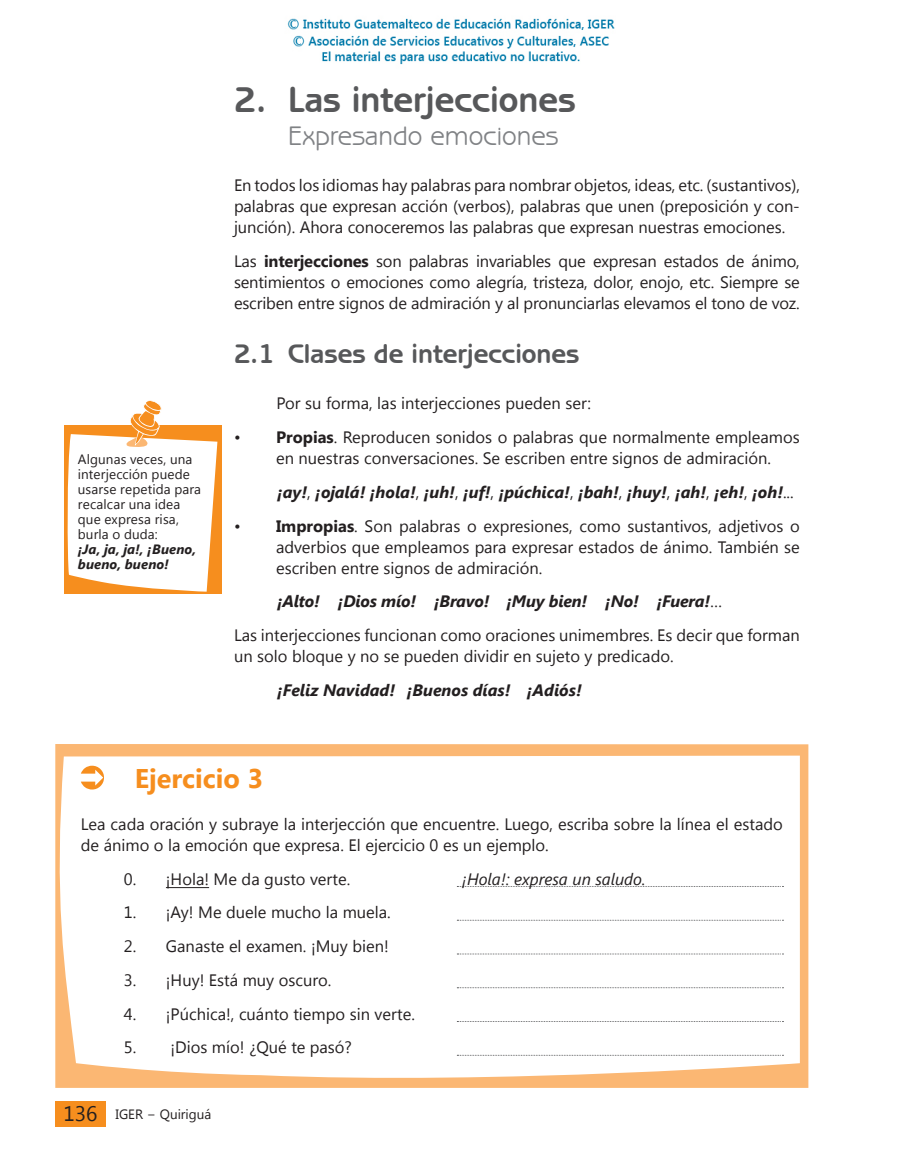
<style>
.page{position:relative;width:902px;height:1161px;background:#fff}
.page>*{position:absolute;margin:0;border:0;box-sizing:border-box;transform-origin:0 0}
.titulos_temas{font:700 36px "Benguiat Gothic IT Cby BT";color:#57585a}
.subtit_temas{font:700 27px "Benguiat Gothic IT Cby BT";color:#57585a}
.título_mediado{font:27px "Benguiat Gothic IT Cby BT";color:#808285}
.ejercicio{font:700 27px "Segoe UI";color:#f68e1e}
.párrafo{font:16.5px/21px "Segoe UI";color:#231f20}
.lista{font:16.5px/21px "Segoe UI";color:#231f20}
.lista2{font:16.5px "Segoe UI";color:#231f20}
.lista2-2{font:italic 700 16.5px "Segoe UI";color:#231f20}
.ejemplo_ejercicios{font:italic 16.5px "Segoe UI";color:#231f20}
.texto_xterno{font:13.5px/15px "Segoe UI";letter-spacing:.01em;color:#231f20}
.texto_xterno-2{font:italic 700 13.5px/15px "Segoe UI";letter-spacing:.01em;color:#231f20}
.s1{font-weight:700}
.s2{font-weight:400;font-style:normal}
.s3{font-size:21px}
</style>
<div class="page">
<div style="left:55px;top:744px;width:753px;height:344px;background:#fbb773"></div>
<div style="left:55px;top:755px;width:744px;height:330px;background:#fff"></div>
<hr style="left:166px;top:887px;width:43px;height:1px;background:#231f20">
<svg style="left:81px;top:766px;width:23px;height:23px"></svg>
<svg style="left:457px;top:886px;width:326px;height:1px"></svg>
<svg style="left:457px;top:920px;width:326px;height:1px"></svg>
<svg style="left:457px;top:953px;width:326px;height:1px"></svg>
<svg style="left:457px;top:987px;width:326px;height:1px"></svg>
<svg style="left:457px;top:1021px;width:326px;height:1px"></svg>
<svg style="left:457px;top:1055px;width:326px;height:1px"></svg>
<div style="left:64px;top:425px;width:157px;height:168px;background:#f68e1e"></div>
<svg style="left:67px;top:400px;width:150px;height:192px"></svg>
<div style="left:55px;top:1101px;width:50px;height:25px;background:#f68e1e"></div>
<img style="left:287px;top:18px;width:328px;height:47px">
<p class="texto_xterno" style="left:78px;top:451px;width:125px">Algunas veces, una interjección puede usarse repetida para recalcar una idea que expresa risa, burla o duda:</p>
<p class="texto_xterno-2" style="left:78px;top:541px;width:120px">¡Ja, ja, ja!, ¡Bueno, bueno, bueno!</p>
<p class="titulos_temas" style="left:234px;top:78px;width:343px">2. Las interjecciones</p>
<p class="título_mediado" style="left:288px;top:119px;width:272px">Expresando emociones</p>
<p class="párrafo" style="left:234px;top:174px;width:567px;text-align:justify">En todos los idiomas hay palabras para nombrar objetos, ideas, etc. (sustantivos), palabras que expresan acción (verbos), palabras que unen (preposición y con&shy;junción). Ahora conoceremos las palabras que expresan nuestras emociones.</p>
<p class="párrafo" style="left:234px;top:250px;width:567px;text-align:justify">Las <span class="s1">interjecciones</span> son palabras invariables que expresan estados de ánimo, sentimientos o emociones como alegría, tristeza, dolor, enojo, etc. Siempre se escriben entre signos de admiración y al pronunciarlas elevamos el tono de voz.</p>
<p class="subtit_temas" style="left:234px;top:337px;width:347px">2.1 Clases de interjecciones</p>
<p class="lista" style="left:276px;top:392px;width:316px">Por su forma, las interjecciones pueden ser:</p>
<p class="lista" style="left:276px;top:426px;width:525px;text-indent:-42px">• <span class="s1">Propias</span>. Reproducen sonidos o palabras que normalmente empleamos en nuestras conversaciones. Se escriben entre signos de admiración.</p>
<p class="lista2-2" style="left:277px;top:480px;width:518px">¡ay!<span class="s2">,</span> ¡ojalá! ¡hola!<span class="s2">,</span> ¡uh!<span class="s2">,</span> ¡uf!<span class="s2">,</span> ¡púchica!<span class="s2">,</span> ¡bah!<span class="s2">,</span> ¡huy!<span class="s2">,</span> ¡ah!<span class="s2">,</span> ¡eh!<span class="s2">,</span> ¡oh!<span class="s2">...</span></p>
<p class="lista" style="left:276px;top:514px;width:525px;text-align:justify;text-indent:-42px">• <span class="s1">Impropias</span>. Son palabras o expresiones, como sustantivos, adjetivos o adverbios que empleamos para expresar estados de ánimo. También se escriben entre signos de admiración.</p>
<p class="lista2-2" style="left:277px;top:590px;width:446px">¡Alto! ¡Dios mío! ¡Bravo! ¡Muy bien! ¡No! ¡Fuera!<span class="s2">…</span></p>
<p class="párrafo" style="left:234px;top:624px;width:567px">Las interjecciones funcionan como oraciones unimembres. Es decir que forman un solo bloque y no se pueden dividir en sujeto y predicado.</p>
<p class="lista2-2" style="left:277px;top:678px;width:306px">¡Feliz Navidad! ¡Buenos días! ¡Adiós!</p>
<p class="ejercicio" style="left:135px;top:759px;width:130px">Ejercicio 3</p>
<p class="párrafo" style="left:81px;top:813px;width:703px">Lea cada oración y subraye la interjección que encuentre. Luego, escriba sobre la línea el estado de ánimo o la emoción que expresa. El ejercicio 0 es un ejemplo.</p>
<p class="lista2" style="left:124px;top:867px;width:228px">0. ¡Hola! Me da gusto verte.</p>
<p class="lista2" style="left:124px;top:901px;width:268px">1. ¡Ay! Me duele mucho la muela.</p>
<p class="lista2" style="left:124px;top:935px;width:266px">2. Ganaste el examen. ¡Muy bien!</p>
<p class="lista2" style="left:124px;top:968px;width:209px">3. ¡Huy! Está muy oscuro.</p>
<p class="lista2" style="left:124px;top:1002px;width:292px">4. ¡Púchica!, cuánto tiempo sin verte.</p>
<p class="lista2" style="left:124px;top:1036px;width:229px">5. ¡Dios mío! ¿Qué te pasó?</p>
<p class="ejemplo_ejercicios" style="left:461px;top:867px;width:185px">¡Hola!: expresa un saludo.</p>
<p class="texto_xterno" style="left:63px;top:1106px;width:149px"><span class="s3">136</span> IGER − Quiriguá</p>
</div>
